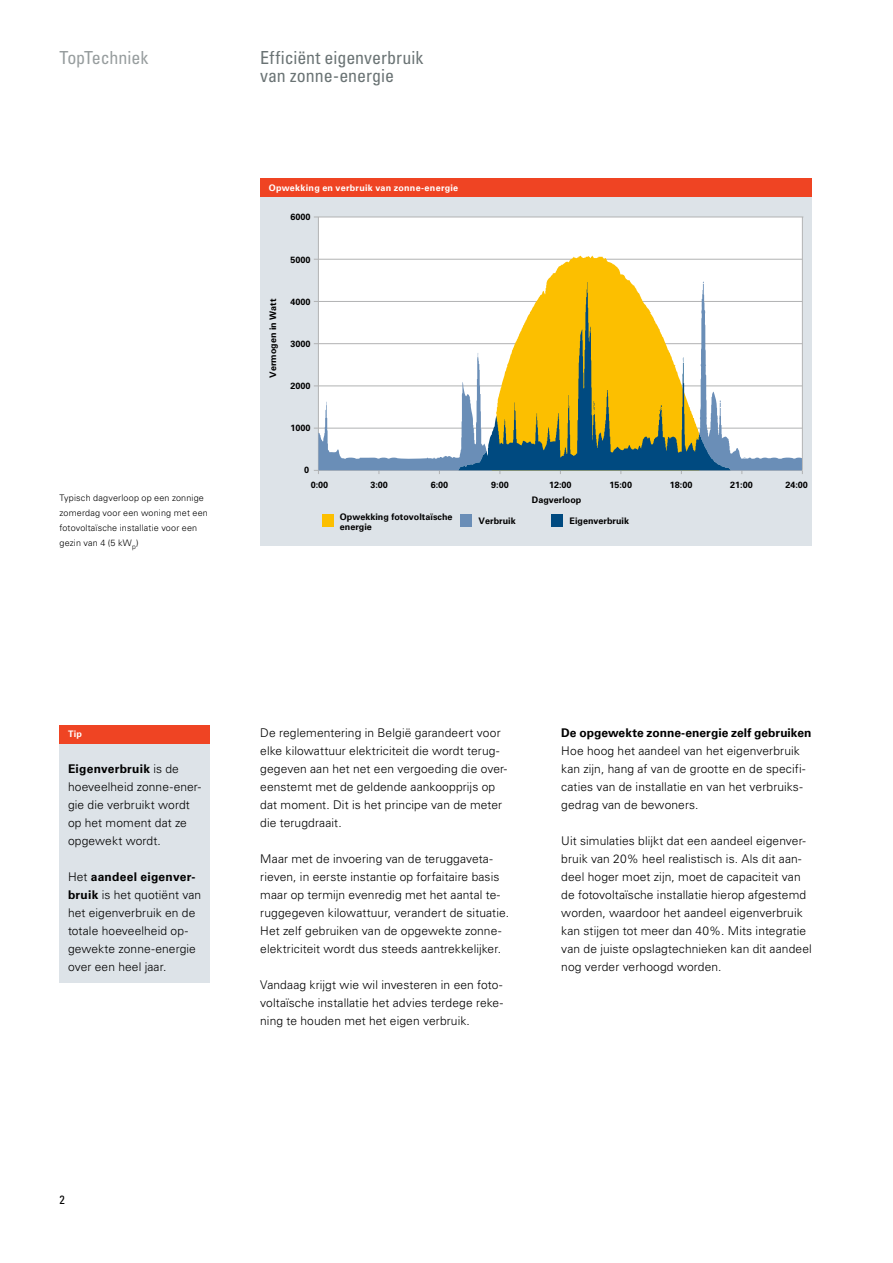
<style>
.page{position:relative;width:893px;height:1263px;background:#fff}
.page>*{position:absolute;margin:0;border:0;box-sizing:border-box;transform-origin:0 0}
.t1{font:condensed 18px/18px "Univers LT Std";letter-spacing:-.005em;color:#6a7374}
.t2{font:condensed 18px "Univers LT Std";letter-spacing:-.01em;color:#979d9e}
.t3{font:300 12px/18px "Univers LT Std";letter-spacing:.01em;color:#000}
.t4{font:700 12px "Univers LT Std";color:#000}
.t5{font:condensed 12px "Univers LT Std";color:#000}
.t6{font:700 9px/10.8px "Univers LT Std";color:#000}
.t7{font:300 9px/15px "Univers LT Std";letter-spacing:.02em;color:#000}
.t8{font:700 9px "Univers LT Std";letter-spacing:.03em;color:#fff}
.s1{font-weight:700}
</style>
<div class="page">
<div style="left:260px;top:197px;width:552px;height:349px;background:#dde3e8"></div>
<div style="left:318px;top:217px;width:484px;height:253px;background:#fff"></div>
<hr style="left:314px;top:259px;width:488px;height:1px;background:#b1b2b3">
<hr style="left:314px;top:301px;width:488px;height:1px;background:#b1b2b3">
<hr style="left:314px;top:343px;width:488px;height:1px;background:#b1b2b3">
<hr style="left:314px;top:385px;width:488px;height:1px;background:#b1b2b3">
<hr style="left:314px;top:428px;width:488px;height:1px;background:#b1b2b3">
<hr style="left:314px;top:470px;width:488px;height:1px;background:#b1b2b3">
<hr style="left:314px;top:217px;width:489px;height:1px;background:#b1b2b3">
<hr style="left:802px;top:217px;width:1px;height:253px;background:#b1b2b3">
<hr style="left:318px;top:217px;width:1px;height:253px;background:#b1b2b3">
<svg style="left:492px;top:256px;width:311px;height:218px"></svg>
<svg style="left:318px;top:385px;width:168px;height:89px"></svg>
<svg style="left:458px;top:282px;width:272px;height:188px"></svg>
<div style="left:323px;top:514px;width:11px;height:13px;background:#fcbf00"></div>
<div style="left:461px;top:514px;width:11px;height:13px;background:#6a8eb7"></div>
<div style="left:551px;top:514px;width:12px;height:13px;background:#004a80"></div>
<div style="left:260px;top:179px;width:552px;height:18px;background:#ef4423"></div>
<div style="left:60px;top:743px;width:150px;height:239px;background:#dde3e8"></div>
<div style="left:60px;top:725px;width:150px;height:18px;background:#ef4423"></div>
<h1 class="t2" style="left:60px;top:46px;width:90px">TopTechniek</h1>
<h1 class="t1" style="left:260px;top:48px;width:165px">Efficiënt eigenverbruik van zonne-energie</h1>
<p class="t8" style="left:269px;top:182px;width:191px">Opwekking en verbruik van zonne-energie</p>
<p class="t7" style="left:60px;top:490px;width:150px">Typisch dagverloop op een zonnige zomerdag voor een woning met een fotovoltaïsche installatie voor een gezin van 4 (5 kW<sub>p</sub>)</p>
<p class="t6" style="left:290px;top:212px;width:22px">6000</p>
<p class="t6" style="left:290px;top:254px;width:22px">5000</p>
<p class="t6" style="left:268px;top:378px;width:81px;rotate:-90deg">Vermogen in Watt</p>
<p class="t6" style="left:290px;top:296px;width:22px">4000</p>
<p class="t6" style="left:290px;top:338px;width:22px">3000</p>
<p class="t6" style="left:290px;top:380px;width:22px">2000</p>
<p class="t6" style="left:290px;top:422px;width:22px">1000</p>
<p class="t6" style="left:304px;top:465px;width:7px">0</p>
<p class="t6" style="left:311px;top:479px;width:19px">0:00</p>
<p class="t6" style="left:370px;top:479px;width:19px">3:00</p>
<p class="t6" style="left:431px;top:479px;width:19px">6:00</p>
<p class="t6" style="left:491px;top:479px;width:19px">9:00</p>
<p class="t6" style="left:549px;top:479px;width:24px">12:00</p>
<p class="t6" style="left:609px;top:479px;width:24px">15:00</p>
<p class="t6" style="left:670px;top:479px;width:24px">18:00</p>
<p class="t6" style="left:730px;top:479px;width:24px">21:00</p>
<p class="t6" style="left:785px;top:479px;width:24px">24:00</p>
<p class="t6" style="left:340px;top:511px;width:114px">Opwekking fotovoltaïsche energie</p>
<p class="t6" style="left:479px;top:516px;width:39px">Verbruik</p>
<p class="t6" style="left:569px;top:516px;width:61px">Eigenverbruik</p>
<p class="t6" style="left:532px;top:494px;width:51px">Dagverloop</p>
<p class="t8" style="left:68px;top:729px;width:16px">Tip</p>
<p class="t3" style="left:68px;top:759px;width:135px"><span class="s1">Eigenverbruik</span> is de hoeveelheid zonne-ener&shy;gie die verbruikt wordt op het moment dat ze opgewekt wordt.</p>
<p class="t3" style="left:68px;top:867px;width:135px">Het <span class="s1">aandeel eigenver&shy;bruik</span> is het quotiënt van het eigenverbruik en de totale hoeveelheid op&shy;gewekte zonne-energie over een heel jaar.</p>
<p class="t3" style="left:260px;top:723px;width:249px">De reglementering in België garandeert voor elke kilowattuur elektriciteit die wordt terug&shy;gegeven aan het net een vergoeding die over&shy;eenstemt met de geldende aankoopprijs op dat moment. Dit is het principe van de meter die terugdraait.</p>
<p class="t3" style="left:260px;top:849px;width:250px">Maar met de invoering van de teruggaveta&shy;rieven, in eerste instantie op forfaitaire basis maar op termijn evenredig met het aantal te&shy;ruggegeven kilowattuur, verandert de situatie.<br>Het zelf gebruiken van de opgewekte zonne&shy;elektriciteit wordt dus steeds aantrekkelijker.</p>
<p class="t3" style="left:260px;top:975px;width:245px;text-align:justify">Vandaag krijgt wie wil investeren in een foto&shy;voltaïsche installatie het advies terdege reke&shy;ning te houden met het eigen verbruik.</p>
<p class="t4" style="left:561px;top:725px;width:252px">De opgewekte zonne-energie zelf gebruiken</p>
<p class="t3" style="left:561px;top:741px;width:246px">Hoe hoog het aandeel van het eigenverbruik kan zijn, hang af van de grootte en de specifi&shy;caties van de installatie en van het verbruiks&shy;gedrag van de bewoners.</p>
<p class="t3" style="left:561px;top:831px;width:252px">Uit simulaties blijkt dat een aandeel eigenver&shy;bruik van 20% heel realistisch is. Als dit aan&shy;deel hoger moet zijn, moet de capaciteit van de fotovoltaïsche installatie hierop afgestemd worden, waardoor het aandeel eigenverbruik kan stijgen tot meer dan 40%. Mits integratie van de juiste opslagtechnieken kan dit aandeel nog verder verhoogd worden.</p>
<p class="t5" style="left:60px;top:1192px;width:7px">2</p>
</div>
